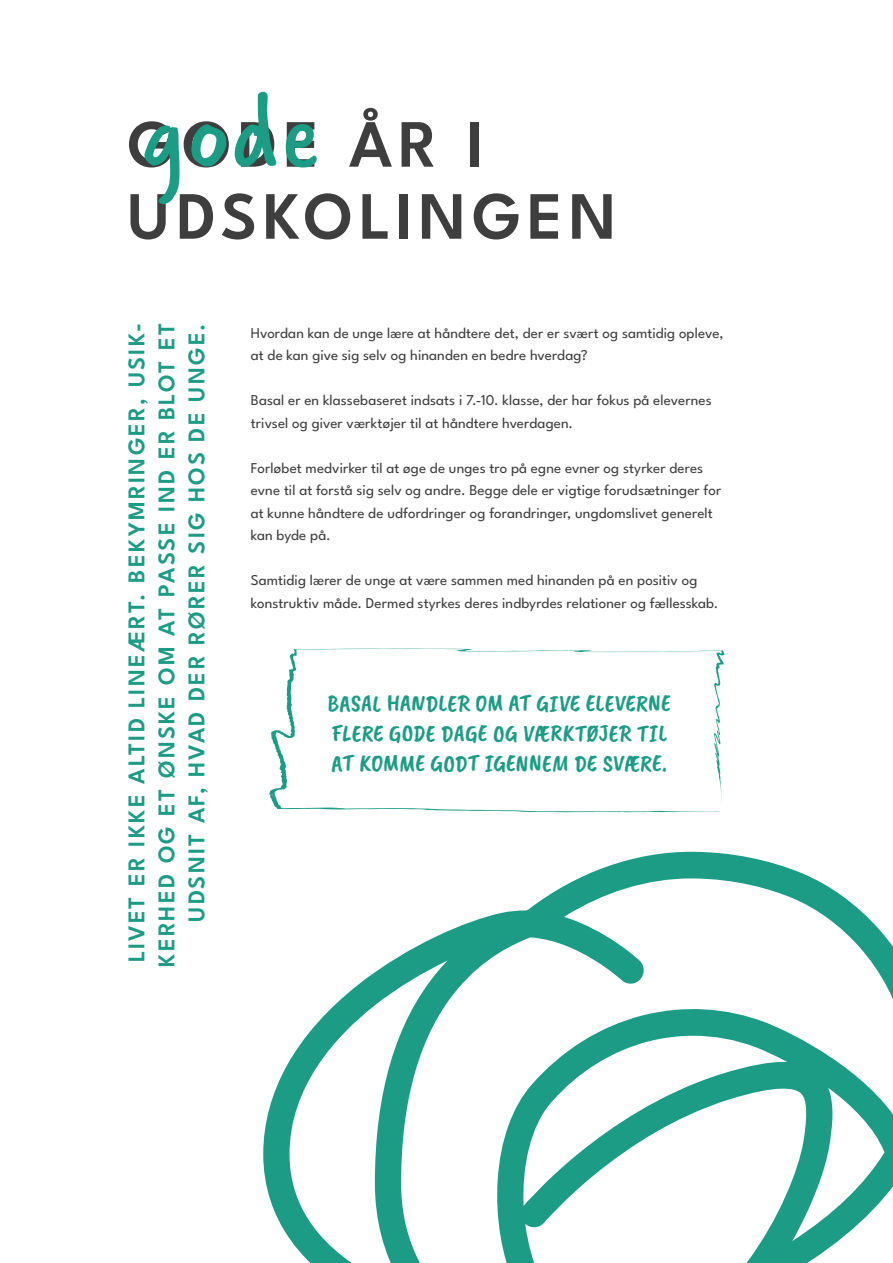
<style>
.page{position:relative;width:893px;height:1263px;background:#fff}
.page>*{position:absolute;margin:0;border:0;box-sizing:border-box;transform-origin:0 0}
.t1{font:110.7px "Verveine Corp";color:#1d9c85}
.t2{font:600 67.5px/72px "League Spartan";letter-spacing:.09em;color:#3e3e3f}
.t3{font:600 24px/30px "League Spartan";letter-spacing:.09em;color:#1d9c85;text-align:right}
.t4{font:24px/30px "Caveat Brush";letter-spacing:.01em;color:#1d9c85}
.t5{font:15px/22.5px "League Spartan";letter-spacing:.005em;color:#3e3e3f}
</style>
<div class="page">
<svg style="left:269px;top:648px;width:455px;height:164px"></svg>
<svg style="left:263px;top:851px;width:630px;height:412px"></svg>
<h1 class="t1" style="left:142px;top:58px;width:177px">gode</h1>
<h2 class="t2" style="left:128px;top:102px;width:490px">GODE ÅR I<br>UDSKOLINGEN</h2>
<h3 class="t3" style="left:119px;top:967px;width:645px;rotate:-90deg">LIVET ER IKKE ALTID LINEÆRT. BEKYMRINGER, USIK-<br>KERHED OG ET ØNSKE OM AT PASSE IND ER BLOT ET<br>UDSNIT AF, HVAD DER RØRER SIG HOS DE UNGE.</h3>
<p class="t5" style="left:251px;top:320px;width:474px">Hvordan kan de unge lære at håndtere det, der er svært og samtidig opleve, at de kan give sig selv og hinanden en bedre hverdag?</p>
<p class="t5" style="left:251px;top:387px;width:462px">Basal er en klassebaseret indsats i 7.-10. klasse, der har fokus på elevernes trivsel og giver værktøjer til at håndtere hverdagen.</p>
<p class="t5" style="left:251px;top:455px;width:472px">Forløbet medvirker til at øge de unges tro på egne evner og styrker deres evne til at forstå sig selv og andre. Begge dele er vigtige forudsætninger for at kunne håndtere de udfordringer og forandringer, ungdomslivet generelt kan byde på.</p>
<p class="t5" style="left:251px;top:567px;width:469px">Samtidig lærer de unge at være sammen med hinanden på en positiv og konstruktiv måde. Dermed styrkes deres indbyrdes relationer og fællesskab.</p>
<h3 class="t4" style="left:328px;top:688px;width:345px">BASAL HANDLER OM AT GIVE ELEVERNE<br>FLERE GODE DAGE OG VÆRKTØJER TIL<br>AT KOMME GODT IGENNEM DE SVÆRE.</h3>
</div>
